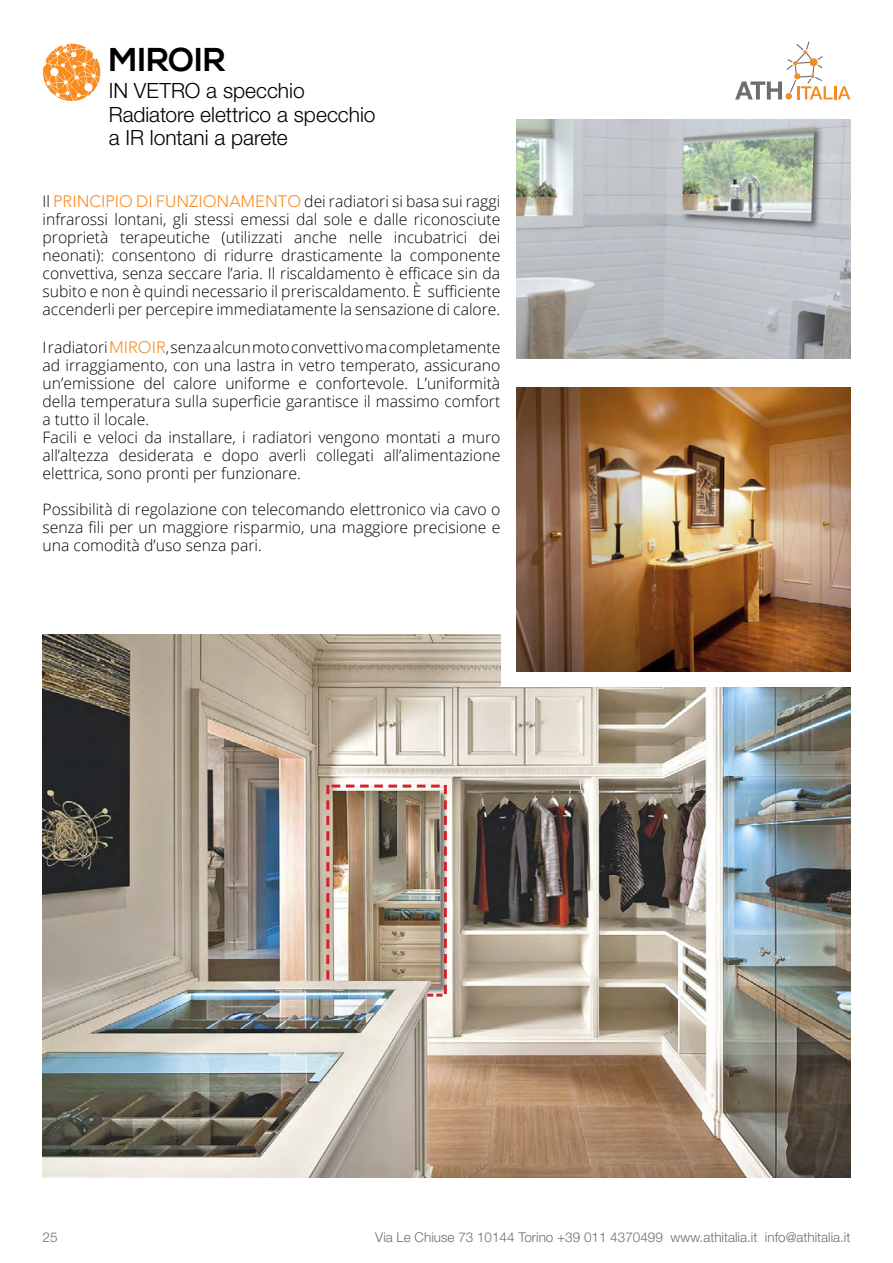
<style>
.page{position:relative;width:893px;height:1263px;background:#fff}
.page>*{position:absolute;margin:0;border:0;box-sizing:border-box;transform-origin:0 0}
.t1{font:700 33px "Nexa";letter-spacing:.005em;color:#000}
.t2{font:300 21px/23.2px "Helvetica Neue LT Std";color:#000}
.t3{font:300 15.75px/18px "Open Sans";color:#000;text-align:justify}
.t4{font:300 13.5px "Helvetica Neue LT Std";color:#6d6e71}
.s1{font-family:"Avenir LT Std";font-size:16.5px;color:#f78d22}
</style>
<div class="page">
<svg style="left:735px;top:41px;width:115px;height:59px"></svg>
<img style="left:43px;top:635px;width:807px;height:542px">
<img style="left:326px;top:784px;width:121px;height:213px">
<img style="left:516px;top:119px;width:334px;height:240px">
<div style="left:501px;top:606px;width:364px;height:80px;background:#fff"></div>
<img style="left:516px;top:387px;width:334px;height:284px">
<svg style="left:43px;top:43px;width:58px;height:58px"></svg>
<h1 class="t1" style="left:109px;top:40px;width:118px">MIROIR</h1>
<h2 class="t2" style="left:109px;top:79px;width:268px">IN VETRO a specchio<br>Radiatore elettrico a specchio a IR lontani a parete</h2>
<p class="t3" style="left:43px;top:192px;width:459px">Il <span class="s1">PRINCIPIO DI FUNZIONAMENTO</span> dei radiatori si basa sui raggi infrarossi lontani, gli stessi emessi dal sole e dalle riconosciute proprietà terapeutiche (utilizzati anche nelle incubatrici dei neonati): consentono di ridurre drasticamente la componente convettiva, senza seccare l’aria. Il riscaldamento è efficace sin da subito e non è quindi necessario il preriscaldamento. È sufficiente accenderli per percepire immediatamente la sensazione di calore.</p>
<p class="t3" style="left:43px;top:338px;width:459px;text-align:left">I radiatori <span class="s1">MIROIR</span>, senza alcun moto convettivo ma completamente ad irraggiamento, con una lastra in vetro temperato, assicurano un’emissione del calore uniforme e confortevole. L’uniformità della temperatura sulla superficie garantisce il massimo comfort a tutto il locale.<br>Facili e veloci da installare, i radiatori vengono montati a muro all’altezza desiderata e dopo averli collegati all’alimentazione elettrica, sono pronti per funzionare.</p>
<p class="t3" style="left:43px;top:500px;width:459px">Possibilità di regolazione con telecomando elettronico via cavo o senza fili per un maggiore risparmio, una maggiore precisione e una comodità d’uso senza pari.</p>
<p class="t4" style="left:43px;top:1229px;width:17px">25</p>
<p class="t4" style="left:375px;top:1229px;width:477px">Via Le Chiuse 73 10144 Torino +39 011 4370499 www.athitalia.it info@athitalia.it</p>
</div>
